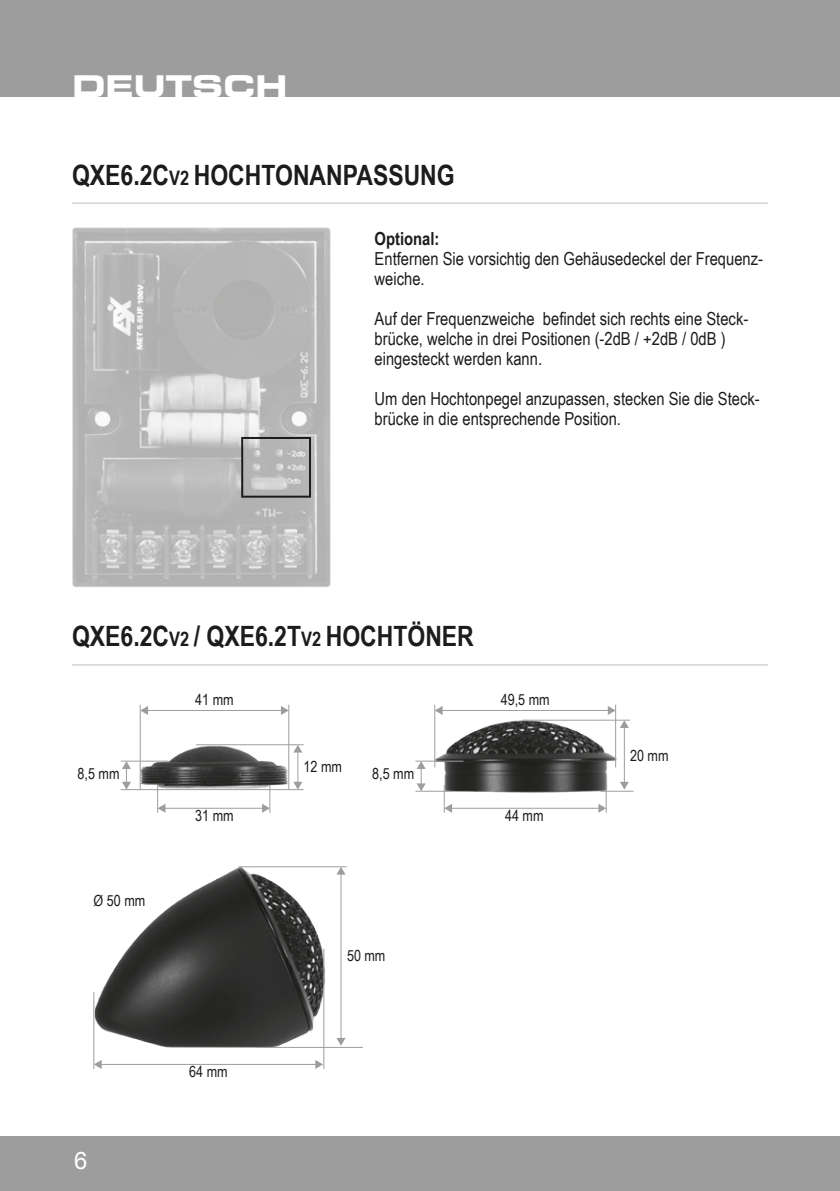
<style>
.page{position:relative;width:840px;height:1191px;background:#fff}
.page>*{position:absolute;margin:0;border:0;box-sizing:border-box;transform-origin:0 0}
.t1{font:30px "Eurostile Bold Extended Two";color:#fff}
.t2{font:700 28px "Arial Narrow";color:#1c1c1b}
.t3{font:24px "Arial";color:#fff}
.t4{font:18px/20px "Arial Narrow";color:#1c1c1b}
.t5{font:700 18px "Arial Narrow";color:#1c1c1b}
.t6{font:15.4px "Arial Narrow";color:#1c1c1b}
.s1{font-size:20px}
</style>
<div class="page">
<div style="left:0;top:0;width:839px;height:96px;background:#9e9d9d"></div>
<div style="left:0;top:1136px;width:839px;height:55px;background:#9e9d9d"></div>
<hr style="left:72px;top:203px;width:695px;height:1px;background:#bdbdbd">
<hr style="left:72px;top:664px;width:695px;height:1px;background:#bdbdbd">
<img style="left:72px;top:227px;width:259px;height:360px">
<div style="left:241px;top:437px;width:70px;height:60px;border:2px solid #1c1c1b"></div>
<img style="left:120px;top:705px;width:514px;height:107px">
<hr style="left:140px;top:704px;width:1px;height:85px;background:#9e9d9d">
<hr style="left:288px;top:704px;width:1px;height:85px;background:#9e9d9d">
<hr style="left:147px;top:710px;width:135px;height:1px;background:#9e9d9d">
<svg style="left:140px;top:706px;width:8px;height:9px"></svg>
<svg style="left:281px;top:706px;width:7px;height:9px"></svg>
<hr style="left:434px;top:704px;width:1px;height:63px;background:#9e9d9d">
<hr style="left:615px;top:704px;width:1px;height:63px;background:#9e9d9d">
<hr style="left:441px;top:710px;width:167px;height:1px;background:#9e9d9d">
<svg style="left:434px;top:706px;width:8px;height:9px"></svg>
<hr style="left:121px;top:789px;width:182px;height:1px;background:#9e9d9d">
<hr style="left:121px;top:760px;width:48px;height:1px;background:#9e9d9d">
<hr style="left:196px;top:744px;width:107px;height:1px;background:#9e9d9d">
<svg style="left:122px;top:761px;width:9px;height:28px"></svg>
<hr style="left:297px;top:751px;width:1px;height:32px;background:#9e9d9d">
<svg style="left:293px;top:782px;width:9px;height:7px"></svg>
<svg style="left:293px;top:744px;width:9px;height:8px"></svg>
<hr style="left:415px;top:790px;width:35px;height:1px;background:#9e9d9d">
<hr style="left:415px;top:760px;width:48px;height:1px;background:#9e9d9d">
<svg style="left:416px;top:761px;width:9px;height:30px"></svg>
<hr style="left:600px;top:790px;width:33px;height:1px;background:#9e9d9d">
<hr style="left:522px;top:719px;width:107px;height:1px;background:#9e9d9d">
<hr style="left:623px;top:726px;width:1px;height:57px;background:#9e9d9d">
<svg style="left:619px;top:782px;width:9px;height:7px"></svg>
<svg style="left:607px;top:706px;width:21px;height:22px"></svg>
<hr style="left:164px;top:808px;width:99px;height:1px;background:#9e9d9d">
<svg style="left:157px;top:785px;width:8px;height:27px"></svg>
<svg style="left:262px;top:785px;width:8px;height:27px"></svg>
<hr style="left:450px;top:808px;width:149px;height:1px;background:#9e9d9d">
<svg style="left:443px;top:785px;width:9px;height:27px"></svg>
<svg style="left:598px;top:785px;width:8px;height:27px"></svg>
<img style="left:94px;top:866px;width:253px;height:203px">
<hr style="left:256px;top:1047px;width:107px;height:1px;background:#9e9d9d">
<hr style="left:239px;top:866px;width:107px;height:1px;background:#9e9d9d">
<hr style="left:340px;top:873px;width:1px;height:166px;background:#9e9d9d">
<svg style="left:336px;top:1038px;width:9px;height:7px"></svg>
<svg style="left:336px;top:866px;width:9px;height:8px"></svg>
<hr style="left:93px;top:992px;width:1px;height:77px;background:#9e9d9d">
<hr style="left:323px;top:948px;width:1px;height:121px;background:#9e9d9d">
<hr style="left:100px;top:1064px;width:216px;height:1px;background:#9e9d9d">
<svg style="left:94px;top:1060px;width:8px;height:9px"></svg>
<svg style="left:315px;top:1060px;width:8px;height:9px"></svg>
<h1 class="t1" style="left:72px;top:65px;width:216px">DEUTSCH</h1>
<h2 class="t2" style="left:72px;top:154px;width:384px">QXE6.2C<span class="s1">V2</span> HOCHTONANPASSUNG</h2>
<p class="t5" style="left:374px;top:225px;width:66px">Optional:</p>
<p class="t4" style="left:374px;top:248px;width:390px">Entfernen Sie vorsichtig den Gehäusedeckel der Frequenz&shy;weiche.</p>
<p class="t4" style="left:374px;top:307px;width:375px">Auf der Frequenzweiche befindet sich rechts eine Steck&shy;brücke, welche in drei Positionen (-2dB / +2dB / 0dB ) eingesteckt werden kann.</p>
<p class="t4" style="left:374px;top:387px;width:386px">Um den Hochtonpegel anzupassen, stecken Sie die Steck&shy;brücke in die entsprechende Position.</p>
<h2 class="t2" style="left:72px;top:615px;width:403px">QXE6.2C<span class="s1">V2</span> / QXE6.2T<span class="s1">V2</span> HOCHTÖNER</h2>
<p class="t6" style="left:195px;top:688px;width:40px">41 mm</p>
<p class="t6" style="left:500px;top:688px;width:50px">49,5 mm</p>
<p class="t6" style="left:303px;top:755px;width:40px">12 mm</p>
<p class="t6" style="left:78px;top:762px;width:43px">8,5 mm</p>
<p class="t6" style="left:372px;top:762px;width:43px">8,5 mm</p>
<p class="t6" style="left:94px;top:889px;width:53px">Ø 50 mm</p>
<h3 class="t3" style="left:74px;top:1145px;width:15px">6</h3>
<p class="t6" style="left:195px;top:804px;width:40px">31 mm</p>
<p class="t6" style="left:505px;top:804px;width:40px">44 mm</p>
<p class="t6" style="left:189px;top:1060px;width:40px">64 mm</p>
<p class="t6" style="left:347px;top:944px;width:40px">50 mm</p>
<p class="t6" style="left:629px;top:744px;width:40px">20 mm</p>
</div>
